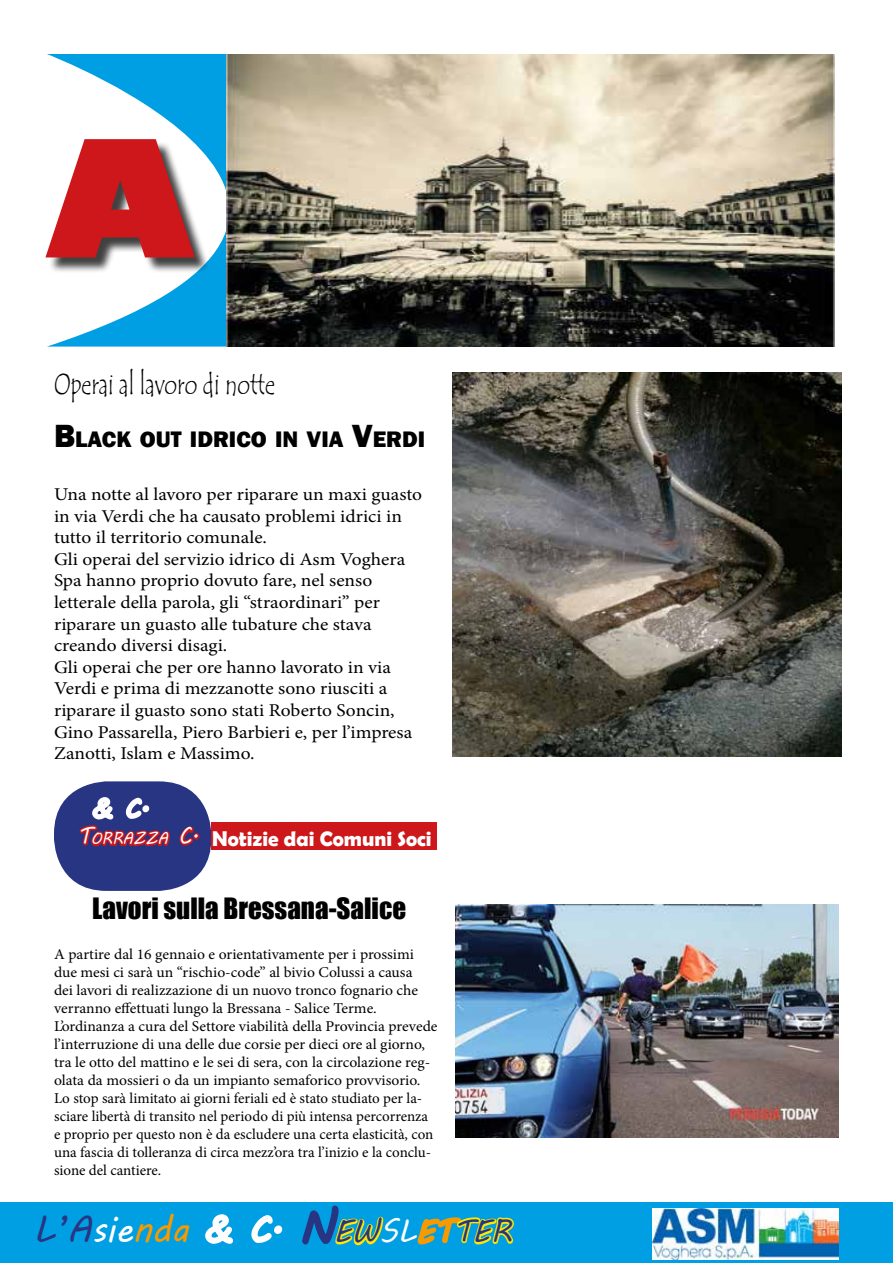
<style>
.page{position:relative;width:893px;height:1263px;background:#fff}
.page>*{position:absolute;margin:0;border:0;box-sizing:border-box;transform-origin:0 0}
.t1{font:800 158.85px "Gill Sans";color:#cd171a;scale:.95 1}
.t2{font:37.05px "MV Boli";color:#fff;scale:.95 1}
.t3{font:30px "Tempus Sans ITC";color:#000;scale:.72 1}
.t4{font:27px "Impact";color:#000}
.t5{font:800 23.1px "Franklin Gothic";color:#000}
.t6{font:700 21px "Berlin Sans FB Demi";color:#fff}
.t7{font:18px/21.6px "Minion Pro";color:#000;scale:1.08 1}
.t8{font:15px/18px "Minion Pro";color:#000;scale:1.04 1}
.s1{font-size:33px}
.s2{font-family:"MV Boli";font-weight:400;font-size:24px}
.s3{font-family:"MV Boli";font-weight:400;font-size:16.8px}
.s4{color:#283583}
.s5{color:#f59a00}
.s6{font-size:45px;color:#283583}
.s7{font-size:31.5px;color:#283583}
.s8{font-size:31.5px}
.s9{font-size:31.5px;color:#f59a00}
</style>
<div class="page">
<svg style="left:47px;top:54px;width:179px;height:293px;fill:#009fe3"></svg>
<div style="left:49px;top:142px;width:162px;height:132px;background:#000;opacity:.75"></div>
<img style="left:226px;top:54px;width:608px;height:293px">
<div style="left:0;top:1202px;width:893px;height:61px;background:#009fe3"></div>
<svg style="left:205px;top:1214px;width:28px;height:30px"></svg>
<svg style="left:251px;top:1215px;width:32px;height:28px"></svg>
<svg style="left:302px;top:1205px;width:212px;height:41px"></svg>
<img style="left:653px;top:1209px;width:186px;height:50px">
<img style="left:452px;top:372px;width:390px;height:384px">
<div style="left:54px;top:781px;width:157px;height:110px;background:#283583;border-radius:52px"></div>
<svg style="left:79px;top:797px;width:91px;height:50px"></svg>
<svg style="left:179px;top:826px;width:21px;height:20px"></svg>
<div style="left:211px;top:822px;width:225px;height:28px;background:#cd171a"></div>
<img style="left:455px;top:905px;width:384px;height:232px">
<h1 class="t1" style="left:45px;top:99px;width:159px">A</h1>
<h3 class="t3" style="left:54px;top:365px;width:309px">Operai al lavoro di notte</h3>
<h3 class="t5" style="left:54px;top:425px;width:373px"><span class="s1">B</span>LACK OUT IDRICO IN VIA <span class="s1">V</span>ERDI</h3>
<p class="t7" style="left:54px;top:483px;width:342px">Una notte al lavoro per riparare un maxi guasto in via Verdi che ha causato problemi idrici in tutto il territorio comunale.<br>Gli operai del servizio idrico di Asm Voghera Spa hanno proprio dovuto fare, nel senso letterale della parola, gli “straordinari” per riparare un guasto alle tubature che stava creando diversi disagi.<br>Gli operai che per ore hanno lavorato in via Verdi e prima di mezzanotte sono riusciti a riparare il guasto sono stati Roberto Soncin, Gino Passarella, Piero Barbieri e, per l’impresa Zanotti, Islam e Massimo.</p>
<h3 class="t6" style="left:78px;top:827px;width:356px"><span class="s2">T</span><span class="s3">ORRAZZA</span> <span class="s2">C.</span> Notizie dai Comuni Soci</h3>
<h3 class="t4" style="left:92px;top:888px;width:315px">Lavori sulla Bressana-Salice</h3>
<p class="t8" style="left:54px;top:945px;width:370px">A partire dal 16 gennaio e orientativamente per i prossimi due mesi ci sarà un “rischio-code” al bivio Colussi a causa<br>dei lavori di realizzazione di un nuovo tronco fognario che verranno effettuati lungo la Bressana - Salice Terme.<br>L’ordinanza a cura del Settore viabilità della Provincia prevede l’interruzione di una delle due corsie per dieci ore al giorno, tra le otto del mattino e le sei di sera, con la circolazione reg&shy;olata da mossieri o da un impianto semaforico provvisorio.<br>Lo stop sarà limitato ai giorni feriali ed è stato studiato per la&shy;sciare libertà di transito nel periodo di più intensa percorrenza e proprio per questo non è da escludere una certa elasticità, con una fascia di tolleranza di circa mezz’ora tra l’inizio e la conclu&shy;sione del cantiere.</p>
<h2 class="t2" style="left:33px;top:1204px;width:505px"><span class="s4">L’A</span>sie<span class="s5">nda</span> &amp; C. <span class="s6">N</span><span class="s7">EW</span><span class="s8">SL</span><span class="s9">ET</span><span class="s7">TER</span></h2>
</div>
